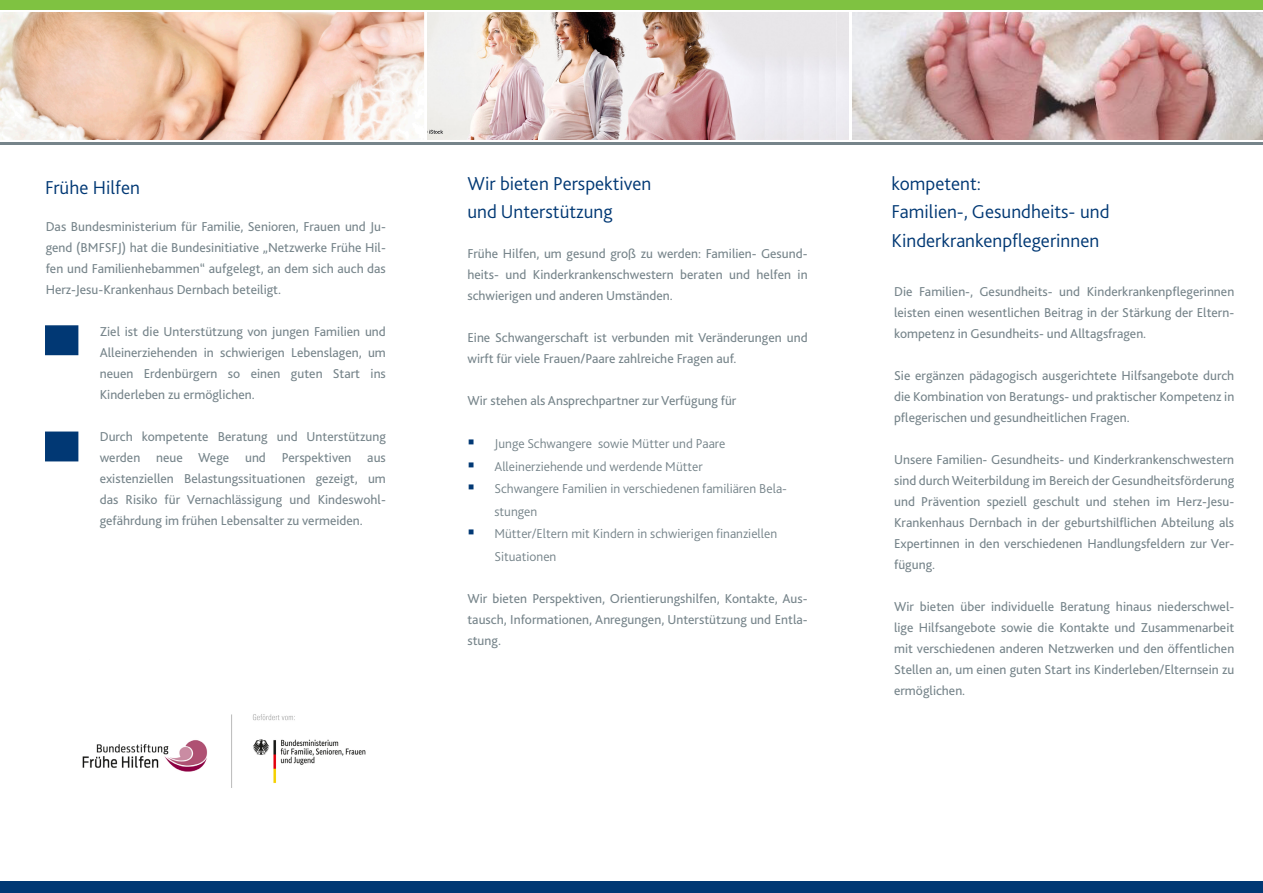
<style>
.page{position:relative;width:1263px;height:893px;background:#fff}
.page>*{position:absolute;margin:0;border:0;box-sizing:border-box;transform-origin:0 0}
.t1{font:300 19.5px "Bliss 2";color:#013874}
.t2{font:13.5px/21px "Bliss 2";color:#76848a;text-align:justify}
.t3{font:300 13.5px/22.5px "Bliss 2";color:#76848a}
</style>
<div class="page">
<img style="left:0;top:13px;width:849px;height:126px">
<div style="left:0;top:882px;width:1263px;height:11px;background:#013874"></div>
<hr style="left:424px;top:9px;width:3px;height:134px;background:#fff">
<div style="left:0;top:0;width:1263px;height:9px;background:#7fc241"></div>
<hr style="left:0;top:142px;width:1263px;height:3px;background:#76848a">
<img style="left:852px;top:13px;width:411px;height:126px">
<div style="left:45px;top:325px;width:33px;height:30px;background:#013874"></div>
<div style="left:45px;top:432px;width:33px;height:29px;background:#013874"></div>
<img style="left:82px;top:714px;width:284px;height:74px">
<p class="t1" style="left:45px;top:176px;width:96px">Frühe Hilfen</p>
<p class="t1" style="left:892px;top:171px;width:91px">kompetent:</p>
<p class="t1" style="left:892px;top:200px;width:219px">Familien-, Gesundheits- und</p>
<p class="t1" style="left:892px;top:228px;width:209px">Kinderkrankenpflegerinnen</p>
<p class="t1" style="left:467px;top:171px;width:185px">Wir bieten Perspektiven</p>
<p class="t1" style="left:467px;top:200px;width:147px">und Unterstützung</p>
<p class="t2" style="left:46px;top:216px;width:342px">Das Bundesministerium für Familie, Senioren, Frauen und Ju&shy;gend (BMFSFJ) hat die Bundesinitiative „Netzwerke Frühe Hil&shy;fen und Familienhebammen“ aufgelegt, an dem sich auch das Herz-Jesu-Krankenhaus Dernbach beteiligt.</p>
<p class="t2" style="left:100px;top:321px;width:288px">Ziel ist die Unterstützung von jungen Familien und Alleinerziehenden in schwierigen Lebenslagen, um neuen Erdenbürgern so einen guten Start ins Kinderleben zu ermöglichen.</p>
<p class="t2" style="left:100px;top:426px;width:288px">Durch kompetente Beratung und Unterstützung werden neue Wege und Perspektiven aus existenziellen Belastungssituationen gezeigt, um das Risiko für Vernachlässigung und Kindeswohl&shy;gefährdung im frühen Lebensalter zu vermeiden.</p>
<p class="t2" style="left:467px;top:243px;width:342px">Frühe Hilfen, um gesund groß zu werden: Familien- Gesund&shy;heits- und Kinderkrankenschwestern beraten und helfen in schwierigen und anderen Umständen.</p>
<p class="t2" style="left:467px;top:327px;width:342px">Eine Schwangerschaft ist verbunden mit Veränderungen und wirft für viele Frauen/Paare zahlreiche Fragen auf.</p>
<p class="t2" style="left:467px;top:390px;width:270px">Wir stehen als Ansprechpartner zur Verfügung für</p>
<p class="t3" style="left:494px;top:432px;width:232px">Junge Schwangere sowie Mütter und Paare</p>
<p class="t3" style="left:494px;top:455px;width:210px">Alleinerziehende und werdende Mütter</p>
<p class="t3" style="left:494px;top:477px;width:294px">Schwangere Familien in verschiedenen familiären Bela&shy;stungen</p>
<p class="t3" style="left:494px;top:522px;width:284px">Mütter/Eltern mit Kindern in schwierigen finanziellen<br>Situationen</p>
<p class="t2" style="left:467px;top:588px;width:342px">Wir bieten Perspektiven, Orientierungshilfen, Kontakte, Aus&shy;tausch, Informationen, Anregungen, Unterstützung und Entla&shy;stung.</p>
<p class="t2" style="left:894px;top:281px;width:342px">Die Familien-, Gesundheits- und Kinderkrankenpflegerinnen leisten einen wesentlichen Beitrag in der Stärkung der Eltern&shy;kompetenz in Gesundheits- und Alltagsfragen.</p>
<p class="t2" style="left:894px;top:365px;width:342px">Sie ergänzen pädagogisch ausgerichtete Hilfsangebote durch die Kombination von Beratungs- und praktischer Kompetenz in pflegerischen und gesundheitlichen Fragen.</p>
<p class="t2" style="left:894px;top:449px;width:342px">Unsere Familien- Gesundheits- und Kinderkrankenschwestern sind durch Weiterbildung im Bereich der Gesundheitsförderung und Prävention speziell geschult und stehen im Herz-Jesu-Krankenhaus Dernbach in der geburtshilflichen Abteilung als Expertinnen in den verschiedenen Handlungsfeldern zur Ver&shy;fügung.</p>
<p class="t2" style="left:894px;top:596px;width:342px">Wir bieten über individuelle Beratung hinaus niederschwel&shy;lige Hilfsangebote sowie die Kontakte und Zusammenarbeit mit verschiedenen anderen Netzwerken und den öffentlichen Stellen an, um einen guten Start ins Kinderleben/Elternsein zu ermöglichen.</p>
</div>
